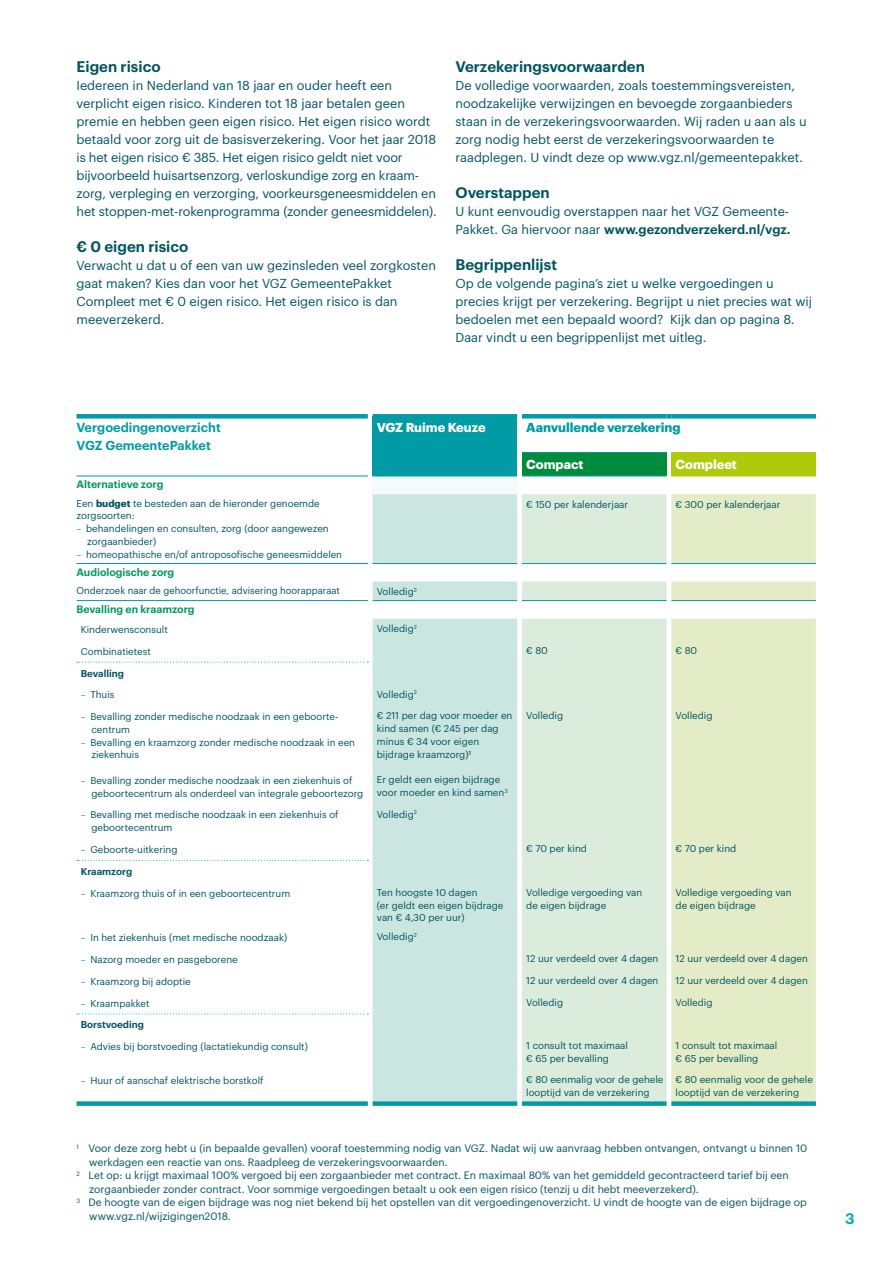
<style>
.page{position:relative;width:893px;height:1263px;background:#fff}
.page>*{position:absolute;margin:0;border:0;box-sizing:border-box;transform-origin:0 0}
.t1{font:600 15px "Graphik";color:#005460}
.t2{font:600 15px "Graphik";color:#00b1b3}
.t3{font:12.75px/18px "Graphik";color:#005460}
.t4{font:600 12.75px/18px "Graphik";color:#009ba4}
.t5{font:700 12.75px "Graphik";letter-spacing:-.005em;color:#fff}
.t6{font:700 12.75px "Graphik";letter-spacing:-.005em;color:#009ba4}
.t7{font:10.5px "Graphik";color:#005460}
.t8{font:600 10.5px "Graphik";color:#00975f}
.t9{font:9.75px/12.8px "Graphik";color:#005460}
.t10{font:600 9.75px "Graphik";color:#005460}
.s1{font-weight:600}
.s2{font-weight:700}
.s3{font-weight:300}
</style>
<div class="page">
<div style="left:373px;top:416px;width:144px;height:60px;background:#009ba4"></div>
<div style="left:522px;top:452px;width:144px;height:24px;background:#008c3c"></div>
<div style="left:671px;top:452px;width:145px;height:24px;background:#afca0b"></div>
<div style="left:373px;top:476px;width:144px;height:18px;background:#f5fafa"></div>
<svg style="left:373px;top:494px;width:144px;height:106px;fill:#cbe6e1"></svg>
<svg style="left:522px;top:494px;width:144px;height:106px;fill:#dbecdd"></svg>
<svg style="left:671px;top:494px;width:145px;height:106px;fill:#e3ecc6"></svg>
<svg style="left:373px;top:600px;width:443px;height:501px;background:#daebd8"></svg>
<svg style="left:77px;top:1101px;width:739px;height:5px;background:#1da6ad"></svg>
<hr style="left:77px;top:476px;width:291px;height:1px;background:#009ba4">
<hr style="left:373px;top:476px;width:144px;height:1px;background:#009ba4">
<div style="left:77px;top:414px;width:291px;height:5px;background:#009ba4"></div>
<div style="left:373px;top:414px;width:144px;height:5px;background:#009ba4"></div>
<div style="left:522px;top:414px;width:144px;height:5px;background:#009ba4"></div>
<svg style="left:666px;top:414px;width:5px;height:5px"></svg>
<div style="left:671px;top:414px;width:145px;height:5px;background:#009ba4"></div>
<hr style="left:522px;top:452px;width:144px;height:1px;background:#009ba4">
<hr style="left:522px;top:476px;width:144px;height:1px;background:#009ba4">
<hr style="left:373px;top:563px;width:144px;height:1px;background:#009ba4">
<hr style="left:522px;top:563px;width:144px;height:1px;background:#009ba4">
<hr style="left:671px;top:563px;width:145px;height:1px;background:#009ba4">
<hr style="left:373px;top:600px;width:144px;height:1px;background:#009ba4">
<hr style="left:522px;top:600px;width:144px;height:1px;background:#009ba4">
<hr style="left:671px;top:600px;width:145px;height:1px;background:#009ba4">
<hr style="left:671px;top:476px;width:145px;height:1px;background:#afca0b">
<hr style="left:77px;top:563px;width:291px;height:1px;background:#009ba4">
<svg style="left:77px;top:860px;width:291px;height:1px"></svg>
<svg style="left:77px;top:1013px;width:291px;height:1px"></svg>
<hr style="left:77px;top:600px;width:291px;height:1px;background:#009ba4">
<svg style="left:77px;top:662px;width:291px;height:1px"></svg>
<h1 class="t1" style="left:77px;top:55px;width:86px">Eigen risico</h1>
<p class="t3" style="left:77px;top:75px;width:362px">Iedereen in Nederland van 18 jaar en ouder heeft een verplicht eigen risico. Kinderen tot 18 jaar betalen geen premie en hebben geen eigen risico. Het eigen risico wordt betaald voor zorg uit de basisverzekering. Voor het jaar 2018 is het eigen risico € 385. Het eigen risico geldt niet voor bijvoorbeeld huisartsenzorg, verloskundige zorg en kraam&shy;zorg, verpleging en verzorging, voorkeursgeneesmiddelen en het stoppen-met-rokenprogramma (zonder geneesmiddelen).</p>
<h1 class="t1" style="left:77px;top:235px;width:113px">€ 0 eigen risico</h1>
<h2 class="t3" style="left:77px;top:255px;width:361px">Verwacht u dat u of een van uw gezinsleden veel zorgkosten gaat maken? Kies dan voor het VGZ GemeentePakket Compleet met € 0 eigen risico. Het eigen risico is dan meeverzekerd.</h2>
<h1 class="t1" style="left:455px;top:55px;width:191px">Verzekeringsvoorwaarden</h1>
<p class="t3" style="left:455px;top:75px;width:353px">De volledige voorwaarden, zoals toestemmingsvereisten, noodzakelijke verwijzingen en bevoegde zorgaanbieders staan in de verzekeringsvoorwaarden. Wij raden u aan als u zorg nodig hebt eerst de verzekeringsvoorwaarden te raadplegen. U vindt deze op www.vgz.nl/gemeentepakket.</p>
<h1 class="t1" style="left:455px;top:181px;width:96px">Overstappen</h1>
<h2 class="t3" style="left:455px;top:201px;width:337px">U kunt eenvoudig overstappen naar het VGZ Gemeente-<br>Pakket. Ga hiervoor naar <span class="s1">www.gezondverzekerd.nl/vgz.</span></h2>
<h1 class="t1" style="left:455px;top:253px;width:103px">Begrippenlijst</h1>
<h2 class="t3" style="left:455px;top:273px;width:358px">Op de volgende pagina’s ziet u welke vergoedingen u precies krijgt per verzekering. Begrijpt u niet precies wat wij bedoelen met een bepaald woord? Kijk dan op pagina 8.<br>Daar vindt u een begrippenlijst met uitleg.</h2>
<h2 class="t4" style="left:77px;top:418px;width:146px">Vergoedingenoverzicht<br>VGZ GemeentePakket</h2>
<h2 class="t5" style="left:377px;top:418px;width:110px">VGZ Ruime Keuze</h2>
<h2 class="t6" style="left:526px;top:418px;width:156px">Aanvullende verzekering</h2>
<h2 class="t5" style="left:526px;top:454px;width:59px">Compact</h2>
<h2 class="t5" style="left:676px;top:454px;width:63px">Compleet</h2>
<p class="t8" style="left:77px;top:476px;width:88px">Alternatieve zorg</p>
<p class="t9" style="left:77px;top:496px;width:245px">Een <span class="s2">budget</span> te besteden aan de hieronder genoemde zorgsoorten:</p>
<p class="t9" style="left:87px;top:521px;width:243px;text-indent:-11px"><span class="s3">–</span> behandelingen en consulten, zorg (door aangewezen zorgaanbieder)</p>
<p class="t9" style="left:77px;top:547px;width:267px"><span class="s3">–</span> homeopathische en/of antroposofische geneesmiddelen</p>
<p class="t9" style="left:526px;top:497px;width:103px">€ 150 per kalenderjaar</p>
<p class="t9" style="left:676px;top:497px;width:106px">€ 300 per kalenderjaar</p>
<p class="t8" style="left:77px;top:564px;width:99px">Audiologische zorg</p>
<p class="t9" style="left:77px;top:583px;width:265px">Onderzoek naar de gehoorfunctie, advisering hoorapparaat</p>
<p class="t9" style="left:377px;top:584px;width:42px">Volledig<sup>2</sup></p>
<p class="t8" style="left:77px;top:601px;width:120px">Bevalling en kraamzorg</p>
<p class="t9" style="left:81px;top:622px;width:89px">Kinderwensconsult</p>
<p class="t9" style="left:377px;top:621px;width:42px">Volledig<sup>2</sup></p>
<p class="t9" style="left:81px;top:644px;width:72px">Combinatietest</p>
<p class="t9" style="left:526px;top:643px;width:23px">€ 80</p>
<p class="t9" style="left:676px;top:643px;width:23px">€ 80</p>
<p class="t10" style="left:81px;top:665px;width:45px">Bevalling</p>
<p class="t9" style="left:81px;top:688px;width:35px"><span class="s3">–</span> Thuis</p>
<p class="t9" style="left:377px;top:687px;width:42px">Volledig<sup>2</sup></p>
<p class="t9" style="left:91px;top:709px;width:247px;text-indent:-11px"><span class="s3">–</span> Bevalling zonder medische noodzaak in een geboorte&shy;centrum</p>
<p class="t9" style="left:91px;top:735px;width:265px;text-indent:-11px"><span class="s3">–</span> Bevalling en kraamzorg zonder medische noodzaak in een ziekenhuis</p>
<p class="t9" style="left:91px;top:773px;width:273px;text-indent:-11px"><span class="s3">–</span> Bevalling zonder medische noodzaak in een ziekenhuis of geboortecentrum als onderdeel van integrale geboortezorg</p>
<p class="t9" style="left:526px;top:708px;width:38px">Volledig</p>
<p class="t9" style="left:676px;top:708px;width:38px">Volledig</p>
<p class="t9" style="left:377px;top:709px;width:137px">€ 211 per dag voor moeder en kind samen (€ 245 per dag minus € 34 voor eigen bijdrage kraamzorg)2</p>
<p class="t9" style="left:377px;top:772px;width:132px">Er geldt een eigen bijdrage voor moeder en kind samen<sup>3</sup></p>
<p class="t9" style="left:91px;top:808px;width:249px;text-indent:-11px"><span class="s3">–</span> Bevalling met medische noodzaak in een ziekenhuis of geboortecentrum</p>
<p class="t9" style="left:377px;top:807px;width:42px">Volledig<sup>2</sup></p>
<p class="t9" style="left:81px;top:842px;width:98px"><span class="s3">–</span> Geboorte-uitkering</p>
<p class="t9" style="left:526px;top:841px;width:62px">€ 70 per kind</p>
<p class="t9" style="left:676px;top:841px;width:62px">€ 70 per kind</p>
<p class="t10" style="left:81px;top:864px;width:53px">Kraamzorg</p>
<p class="t9" style="left:81px;top:886px;width:211px"><span class="s3">–</span> Kraamzorg thuis of in een geboortecentrum</p>
<p class="t9" style="left:377px;top:885px;width:128px">Ten hoogste 10 dagen<br>(er geldt een eigen bijdrage van € 4,30 per uur)</p>
<p class="t9" style="left:526px;top:885px;width:118px">Volledige vergoeding van de eigen bijdrage</p>
<p class="t9" style="left:676px;top:885px;width:118px">Volledige vergoeding van de eigen bijdrage</p>
<p class="t9" style="left:81px;top:930px;width:208px"><span class="s3">–</span> In het ziekenhuis (met medische noodzaak)</p>
<p class="t9" style="left:377px;top:930px;width:42px">Volledig<sup>2</sup></p>
<p class="t9" style="left:81px;top:952px;width:158px"><span class="s3">–</span> Nazorg moeder en pasgeborene</p>
<p class="t9" style="left:526px;top:951px;width:134px">12 uur verdeeld over 4 dagen</p>
<p class="t9" style="left:676px;top:951px;width:134px">12 uur verdeeld over 4 dagen</p>
<p class="t9" style="left:81px;top:974px;width:111px"><span class="s3">–</span> Kraamzorg bij adoptie</p>
<p class="t9" style="left:526px;top:973px;width:134px">12 uur verdeeld over 4 dagen</p>
<p class="t9" style="left:676px;top:973px;width:134px">12 uur verdeeld over 4 dagen</p>
<p class="t9" style="left:81px;top:996px;width:70px"><span class="s3">–</span> Kraampakket</p>
<p class="t9" style="left:526px;top:995px;width:38px">Volledig</p>
<p class="t9" style="left:676px;top:995px;width:38px">Volledig</p>
<p class="t10" style="left:81px;top:1017px;width:65px">Borstvoeding</p>
<p class="t9" style="left:81px;top:1039px;width:229px"><span class="s3">–</span> Advies bij borstvoeding (lactatiekundig consult)</p>
<p class="t9" style="left:526px;top:1039px;width:103px">1 consult tot maximaal € 65 per bevalling</p>
<p class="t9" style="left:676px;top:1039px;width:103px">1 consult tot maximaal € 65 per bevalling</p>
<p class="t9" style="left:81px;top:1073px;width:184px"><span class="s3">–</span> Huur of aanschaf elektrische borstkolf</p>
<p class="t9" style="left:526px;top:1072px;width:139px">€ 80 eenmalig voor de gehele looptijd van de verzekering</p>
<p class="t9" style="left:676px;top:1072px;width:139px">€ 80 eenmalig voor de gehele looptijd van de verzekering</p>
<p class="t7" style="left:77px;top:1140px;width:732px"><sup>1</sup> Voor deze zorg hebt u (in bepaalde gevallen) vooraf toestemming nodig van VGZ. Nadat wij uw aanvraag hebben ontvangen, ontvangt u binnen 10</p>
<p class="t7" style="left:89px;top:1154px;width:360px">werkdagen een reactie van ons. Raadpleeg de verzekeringsvoorwaarden.</p>
<p class="t7" style="left:77px;top:1167px;width:714px"><sup>2</sup> Let op: u krijgt maximaal 100% vergoed bij een zorgaanbieder met contract. En maximaal 80% van het gemiddeld gecontracteerd tarief bij een</p>
<p class="t7" style="left:89px;top:1181px;width:611px">zorgaanbieder zonder contract. Voor sommige vergoedingen betaalt u ook een eigen risico (tenzij u dit hebt meeverzekerd).</p>
<p class="t7" style="left:77px;top:1194px;width:732px"><sup>3</sup> De hoogte van de eigen bijdrage was nog niet bekend bij het opstellen van dit vergoedingenoverzicht. U vindt de hoogte van de eigen bijdrage op</p>
<p class="t7" style="left:89px;top:1208px;width:143px">www.vgz.nl/wijzigingen2018.</p>
<h1 class="t2" style="left:845px;top:1207px;width:11px">3</h1>
</div>
